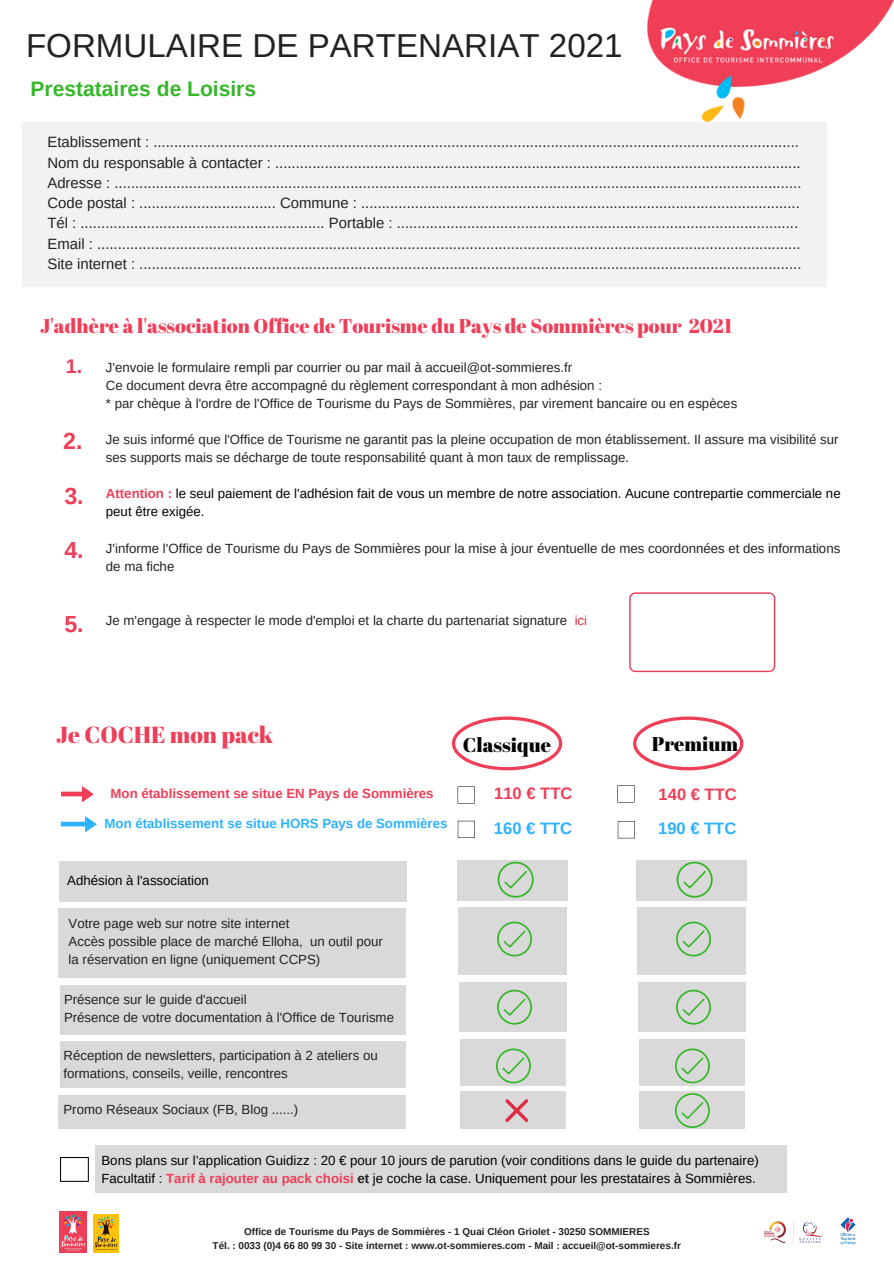
<style>
.page{position:relative;width:894px;height:1264px;background:#fff}
.page>*{position:absolute;margin:0;border:0;box-sizing:border-box;transform-origin:0 0}
.t1{font:33.15px "Arimo";color:#222}
.t2{font:23.25px "Abril Fatface";color:#ef3e58}
.t3{font:700 23.25px "Arimo";color:#ef3e58}
.t4{font:700 21px "Arimo";color:#35b729}
.t5{font:19.8px "Abril Fatface";color:#ef3e58}
.t6{font:19.8px "Abril Fatface";color:#000}
.t7{font:700 19.8px "Arimo";color:#ef3e58}
.t8{font:700 16.5px "Arimo";color:#ef3e58}
.t9{font:700 16.5px "Arimo";color:#2eb2ff}
.t10{font:14.85px/20.2px "Arimo";color:#222}
.t11{font:13.2px/18px "Arimo";color:#222}
.t12{font:13.2px/18px "Arimo";color:#000}
.t13{font:700 13.2px "Arimo";color:#2eb2ff}
.t14{font:700 13.2px "Arimo";color:#ef3e58}
.t15{font:700 9.9px/13.5px "Arimo";color:#222;text-align:center}
.s1{font-weight:700;color:#ef3e58}
.s2{color:#dd2e44}
.s3{font-weight:700;color:#222}
</style>
<div class="page">
<img style="left:647px;top:0;width:245px;height:123px">
<div style="left:23px;top:123px;width:803px;height:164px;background:#f2f2f2"></div>
<img style="left:94px;top:1214px;width:24px;height:38px">
<img style="left:59px;top:1211px;width:27px;height:41px">
<svg style="left:61px;top:786px;width:33px;height:16px"></svg>
<svg style="left:452px;top:716px;width:110px;height:54px"></svg>
<svg style="left:633px;top:716px;width:110px;height:54px"></svg>
<svg style="left:457px;top:786px;width:17px;height:17px"></svg>
<svg style="left:617px;top:785px;width:17px;height:17px"></svg>
<svg style="left:617px;top:821px;width:17px;height:17px"></svg>
<svg style="left:457px;top:820px;width:18px;height:18px"></svg>
<svg style="left:61px;top:816px;width:36px;height:16px"></svg>
<div style="left:59px;top:860px;width:347px;height:41px;background:#d9d9d9"></div>
<div style="left:59px;top:908px;width:346px;height:69px;background:#d9d9d9"></div>
<div style="left:59px;top:1040px;width:346px;height:47px;background:#d9d9d9"></div>
<div style="left:60px;top:984px;width:345px;height:50px;background:#d9d9d9"></div>
<div style="left:59px;top:1095px;width:346px;height:34px;background:#d9d9d9"></div>
<svg style="left:60px;top:1157px;width:29px;height:24px"></svg>
<div style="left:95px;top:1145px;width:691px;height:47px;background:#d9d9d9"></div>
<svg style="left:629px;top:592px;width:146px;height:80px"></svg>
<img style="left:840px;top:1217px;width:16px;height:28px">
<img style="left:764px;top:1221px;width:59px;height:22px">
<div style="left:457px;top:860px;width:111px;height:41px;background:#d9d9d9"></div>
<svg style="left:497px;top:861px;width:36px;height:36px"></svg>
<div style="left:459px;top:1091px;width:106px;height:38px;background:#d9d9d9"></div>
<svg style="left:505px;top:1099px;width:23px;height:22px"></svg>
<div style="left:459px;top:1039px;width:106px;height:46px;background:#d9d9d9"></div>
<div style="left:459px;top:981px;width:107px;height:50px;background:#d9d9d9"></div>
<div style="left:458px;top:907px;width:108px;height:67px;background:#d9d9d9"></div>
<svg style="left:497px;top:921px;width:35px;height:35px"></svg>
<svg style="left:497px;top:989px;width:35px;height:35px"></svg>
<svg style="left:496px;top:1048px;width:34px;height:35px"></svg>
<div style="left:636px;top:860px;width:110px;height:41px;background:#d9d9d9"></div>
<svg style="left:676px;top:861px;width:36px;height:36px"></svg>
<div style="left:638px;top:1091px;width:106px;height:38px;background:#d9d9d9"></div>
<div style="left:638px;top:1039px;width:106px;height:46px;background:#d9d9d9"></div>
<div style="left:638px;top:981px;width:107px;height:50px;background:#d9d9d9"></div>
<div style="left:637px;top:907px;width:108px;height:67px;background:#d9d9d9"></div>
<svg style="left:676px;top:921px;width:34px;height:35px"></svg>
<svg style="left:676px;top:989px;width:34px;height:35px"></svg>
<svg style="left:675px;top:1048px;width:34px;height:35px"></svg>
<svg style="left:675px;top:1093px;width:34px;height:34px"></svg>
<h1 class="t1" style="left:26px;top:27px;width:598px">FORMULAIRE DE PARTENARIAT 2021</h1>
<h3 class="t4" style="left:31px;top:77px;width:227px">Prestataires de Loisirs</h3>
<p class="t10" style="left:47px;top:132px;width:755px">Etablissement : ............................................................................................................................................................<br>Nom du responsable à contacter : ...............................................................................................................................<br>Adresse : ......................................................................................................................................................................<br>Code postal : ................................. Commune : ..........................................................................................................<br>Tél : ........................................................... Portable : .................................................................................................<br>Email : ..........................................................................................................................................................................<br>Site internet : ................................................................................................................................................................</p>
<h3 class="t5" style="left:40px;top:311px;width:693px">J'adhère à l'association Office de Tourisme du Pays de Sommières pour 2021</h3>
<h3 class="t7" style="left:66px;top:355px;width:18px">1.</h3>
<h2 class="t3" style="left:63px;top:428px;width:21px">2.</h2>
<h2 class="t3" style="left:64px;top:482px;width:21px">3.</h2>
<h2 class="t3" style="left:64px;top:536px;width:21px">4.</h2>
<h2 class="t3" style="left:64px;top:610px;width:21px">5.</h2>
<p class="t11" style="left:106px;top:359px;width:632px">J'envoie le formulaire rempli par courrier ou par mail à accueil@ot-sommieres.fr<br>Ce document devra être accompagné du règlement correspondant à mon adhésion :<br>* par chèque à l'ordre de l'Office de Tourisme du Pays de Sommières, par virement bancaire ou en espèces</p>
<p class="t11" style="left:106px;top:431px;width:733px">Je suis informé que l'Office de Tourisme ne garantit pas la pleine occupation de mon établissement. Il assure ma visibilité sur ses supports mais se décharge de toute responsabilité quant à mon taux de remplissage.</p>
<p class="t12" style="left:106px;top:485px;width:736px"><span class="s1">Attention :</span> le seul paiement de l'adhésion fait de vous un membre de notre association. Aucune contrepartie commerciale ne peut être exigée.</p>
<p class="t11" style="left:106px;top:539px;width:735px">J'informe l'Office de Tourisme du Pays de Sommières pour la mise à jour éventuelle de mes coordonnées et des informations de ma fiche</p>
<p class="t11" style="left:106px;top:611px;width:482px">Je m'engage à respecter le mode d'emploi et la charte du partenariat signature <span class="s2">ici</span></p>
<h2 class="t2" style="left:56px;top:718px;width:218px">Je COCHE mon pack</h2>
<h3 class="t6" style="left:462px;top:731px;width:90px">Classique</h3>
<h3 class="t6" style="left:651px;top:730px;width:88px">Premium</h3>
<p class="t14" style="left:110px;top:786px;width:324px">Mon établissement se situe EN Pays de Sommières</p>
<p class="t8" style="left:494px;top:784px;width:80px">110 € TTC</p>
<p class="t8" style="left:658px;top:784px;width:80px">140 € TTC</p>
<p class="t9" style="left:494px;top:819px;width:80px">160 € TTC</p>
<p class="t9" style="left:658px;top:819px;width:80px">190 € TTC</p>
<p class="t13" style="left:105px;top:816px;width:344px">Mon établissement se situe HORS Pays de Sommières</p>
<p class="t12" style="left:67px;top:871px;width:143px">Adhésion à l'association</p>
<p class="t11" style="left:69px;top:914px;width:316px">Votre page web sur notre site internet<br>Accès possible place de marché Elloha, un outil pour la réservation en ligne (uniquement CCPS)</p>
<p class="t11" style="left:64px;top:990px;width:331px">Présence sur le guide d'accueil<br>Présence de votre documentation à l'Office de Tourisme</p>
<p class="t11" style="left:63px;top:1046px;width:316px">Réception de newsletters, participation à 2 ateliers ou formations, conseils, veille, rencontres</p>
<p class="t11" style="left:63px;top:1100px;width:236px">Promo Réseaux Sociaux (FB, Blog ......)</p>
<p class="t12" style="left:101px;top:1151px;width:658px">Bons plans sur l’application Guidizz : 20 € pour 10 jours de parution (voir conditions dans le guide du partenaire)<br>Facultatif : <span class="s1">Tarif à rajouter au pack choisi</span> <span class="s3">et</span> je coche la case. Uniquement pour les prestataires à Sommières.</p>
<p class="t15" style="left:212px;top:1225px;width:469px">Office de Tourisme du Pays de Sommières - 1 Quai Cléon Griolet - 30250 SOMMIERES<br>Tél. : 0033 (0)4 66 80 99 30 - Site internet : www.ot-sommieres.com - Mail : accueil@ot-sommieres.fr</p>
</div>
